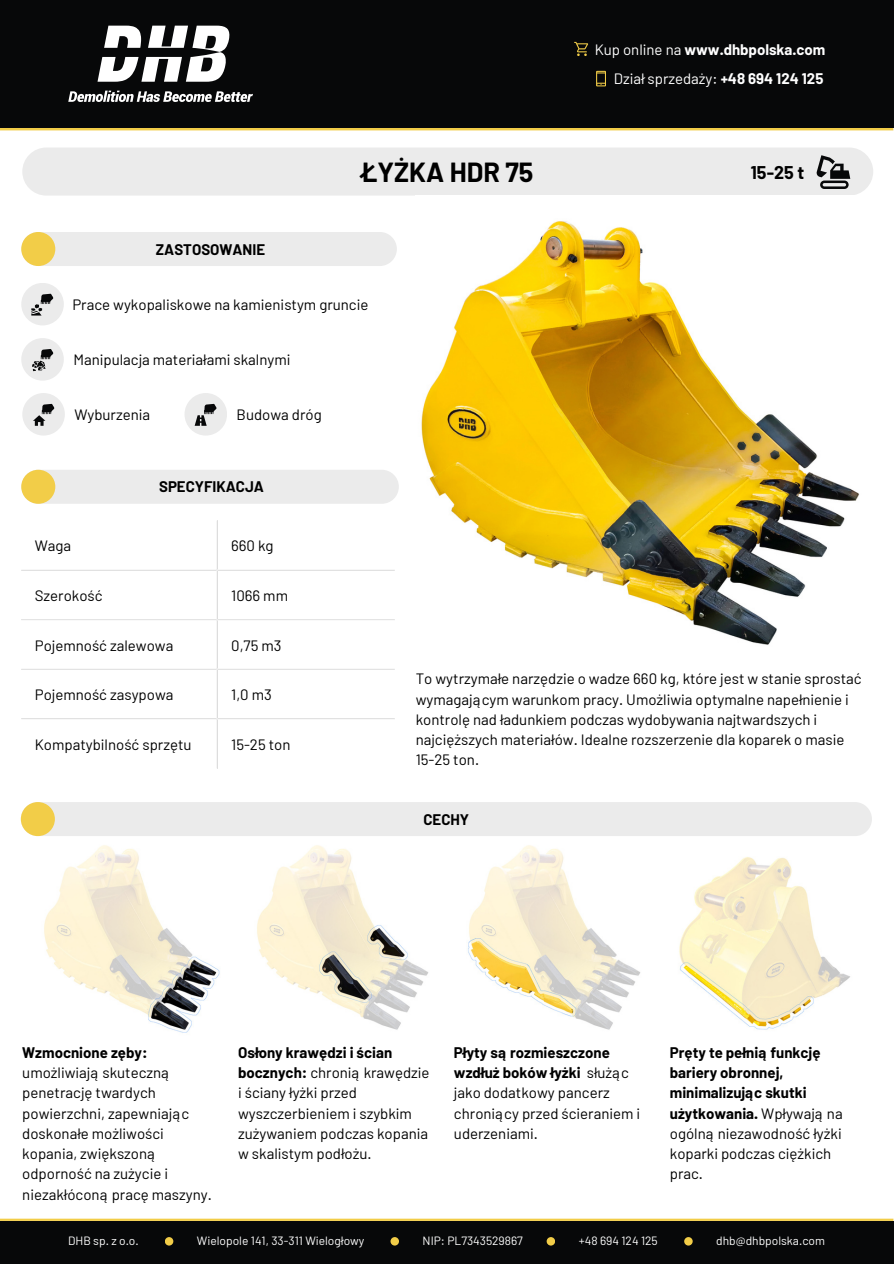
<style>
.page{position:relative;width:894px;height:1264px;background:#fff}
.page>*{position:absolute;margin:0;border:0;box-sizing:border-box;transform-origin:0 0}
.t1{font:700 27px "Barlow";color:#000}
.t2{font:700 18px "Barlow";color:#000}
.t3{font:15px/20.2px "Barlow";color:#000}
.t4{font:700 15px/20.2px "Barlow";color:#000}
.t5{font:700 15px "Barlow";color:#fff}
.t6{font:15px "Barlow";color:#fff}
.t7{font:12px "Barlow";color:#fff}
.s1{font-weight:400}
.s2{font-weight:700}
</style>
<div class="page">
<hr style="left:216px;top:520px;width:2px;height:248px;background:#ebebeb">
<hr style="left:21px;top:569px;width:374px;height:1px;background:#ebebeb">
<hr style="left:21px;top:619px;width:374px;height:1px;background:#ebebeb">
<hr style="left:21px;top:668px;width:374px;height:1px;background:#ebebeb">
<hr style="left:21px;top:718px;width:374px;height:1px;background:#ebebeb">
<div style="left:21px;top:470px;width:377px;height:34px;background:#ebebeb;border-radius:17px"></div>
<div style="left:21px;top:470px;width:34px;height:34px;background:#f2cd48;border-radius:50%"></div>
<div style="left:0;top:125px;width:893px;height:5px;background:#f2cd48"></div>
<div style="left:0;top:0;width:893px;height:128px;background:#070809"></div>
<svg style="left:97px;top:26px;width:133px;height:56px"></svg>
<svg style="left:68px;top:91px;width:185px;height:11px"></svg>
<svg style="left:574px;top:42px;width:14px;height:14px"></svg>
<svg style="left:596px;top:71px;width:10px;height:15px"></svg>
<div style="left:21px;top:232px;width:375px;height:34px;background:#ebebeb;border-radius:17px"></div>
<div style="left:21px;top:232px;width:34px;height:34px;background:#f2cd48;border-radius:50%"></div>
<hr style="left:0;top:1218px;width:893px;height:2px;background:#f2cd48">
<div style="left:0;top:1220px;width:893px;height:43px;background:#070809"></div>
<svg style="left:165px;top:1236px;width:8px;height:9px"></svg>
<svg style="left:390px;top:1236px;width:9px;height:9px"></svg>
<svg style="left:684px;top:1236px;width:8px;height:9px"></svg>
<svg style="left:546px;top:1236px;width:9px;height:9px"></svg>
<div style="left:22px;top:147px;width:851px;height:48px;background:#ebebeb;border-radius:24px"></div>
<svg style="left:816px;top:155px;width:34px;height:34px"></svg>
<img style="left:421px;top:221px;width:439px;height:424px">
<div style="left:21px;top:283px;width:43px;height:42px;background:#ebebeb;border-radius:50%"></div>
<div style="left:21px;top:338px;width:43px;height:42px;background:#ebebeb;border-radius:50%"></div>
<div style="left:22px;top:393px;width:43px;height:42px;background:#ebebeb;border-radius:50%"></div>
<svg style="left:33px;top:404px;width:21px;height:22px"></svg>
<div style="left:184px;top:393px;width:43px;height:42px;background:#ebebeb;border-radius:50%"></div>
<svg style="left:31px;top:294px;width:22px;height:21px"></svg>
<svg style="left:194px;top:404px;width:22px;height:22px"></svg>
<svg style="left:32px;top:349px;width:21px;height:22px"></svg>
<img style="left:22px;top:823px;width:849px;height:210px">
<div style="left:21px;top:802px;width:850px;height:34px;background:#ebebeb;border-radius:17px"></div>
<div style="left:21px;top:802px;width:34px;height:34px;background:#f2cd48;border-radius:50%"></div>
<p class="t5" style="left:594px;top:40px;width:232px"><span class="s1">Kup online na</span> www.dhbpolska.com</p>
<p class="t6" style="left:613px;top:69px;width:211px">Dział sprzedaży: <span class="s2">+48 694 124 125</span></p>
<h4 class="t4" style="left:156px;top:238px;width:111px">ZASTOSOWANIE</h4>
<p class="t1" style="left:362px;top:155px;width:173px">ŁYŻKA HDR 75</p>
<p class="t2" style="left:750px;top:161px;width:55px">15-25 t</p>
<p class="t3" style="left:72px;top:294px;width:297px">Prace wykopaliskowe na kamienistym gruncie</p>
<p class="t3" style="left:73px;top:349px;width:218px">Manipulacja materiałami skalnymi</p>
<p class="t3" style="left:74px;top:404px;width:77px">Wyburzenia</p>
<p class="t3" style="left:236px;top:404px;width:87px">Budowa dróg</p>
<h4 class="t4" style="left:159px;top:476px;width:106px">SPECYFIKACJA</h4>
<p class="t3" style="left:35px;top:535px;width:38px">Waga</p>
<p class="t3" style="left:231px;top:535px;width:44px">660 kg</p>
<h4 class="t3" style="left:35px;top:585px;width:69px">Szerokość</h4>
<p class="t3" style="left:231px;top:585px;width:58px">1066 mm</p>
<h4 class="t3" style="left:35px;top:634px;width:140px">Pojemność zalewowa</h4>
<h3 class="t3" style="left:231px;top:634px;width:52px">0,75 m3</h3>
<p class="t3" style="left:35px;top:684px;width:140px">Pojemność zasypowa</p>
<p class="t3" style="left:231px;top:684px;width:42px">1,0 m3</p>
<p class="t3" style="left:35px;top:733px;width:158px">Kompatybilność sprzętu</p>
<h4 class="t3" style="left:231px;top:733px;width:61px">15-25 ton</h4>
<p class="t3" style="left:415px;top:668px;width:447px">To wytrzymałe narzędzie o wadze 660 kg, które jest w stanie sprostać wymagającym warunkom pracy. Umożliwia optymalne napełnienie i kontrolę nad ładunkiem podczas wydobywania najtwardszych i najcięższych materiałów. Idealne rozszerzenie dla koparek o masie 15-25 ton.</p>
<p class="t4" style="left:423px;top:808px;width:47px">CECHY</p>
<p class="t3" style="left:22px;top:1041px;width:191px"><span class="s2">Wzmocnione zęby: </span>umożliwiają skuteczną penetrację twardych powierzchni, zapewniając doskonałe możliwości kopania, zwiększoną odporność na zużycie i niezakłóconą pracę maszyny.</p>
<p class="t3" style="left:238px;top:1041px;width:193px"><span class="s2">Osłony krawędzi i ścian bocznych:</span> chronią krawędzie i ściany łyżki przed wyszczerbieniem i szybkim zużywaniem podczas kopania w skalistym podłożu.</p>
<p class="t3" style="left:454px;top:1041px;width:188px"><span class="s2">Płyty są rozmieszczone wzdłuż boków łyżki</span> służąc jako dodatkowy pancerz chroniący przed ścieraniem i</p>
<p class="t3" style="left:454px;top:1122px;width:85px">uderzeniami.</p>
<p class="t4" style="left:669px;top:1041px;width:174px">Pręty te pełnią funkcję bariery obronnej, minimalizując skutki użytkowania. <span class="s1">Wpływają na ogólną niezawodność łyżki koparki podczas ciężkich prac.</span></p>
<h4 class="t7" style="left:68px;top:1233px;width:72px">DHB sp. z o.o.</h4>
<p class="t7" style="left:197px;top:1233px;width:169px">Wielopole 141, 33-311 Wielogłowy</p>
<p class="t7" style="left:422px;top:1233px;width:102px">NIP: PL7343529867</p>
<p class="t7" style="left:578px;top:1233px;width:80px">+48 694 124 125</p>
<h3 class="t7" style="left:716px;top:1233px;width:110px">dhb@dhbpolska.com</h3>
</div>
